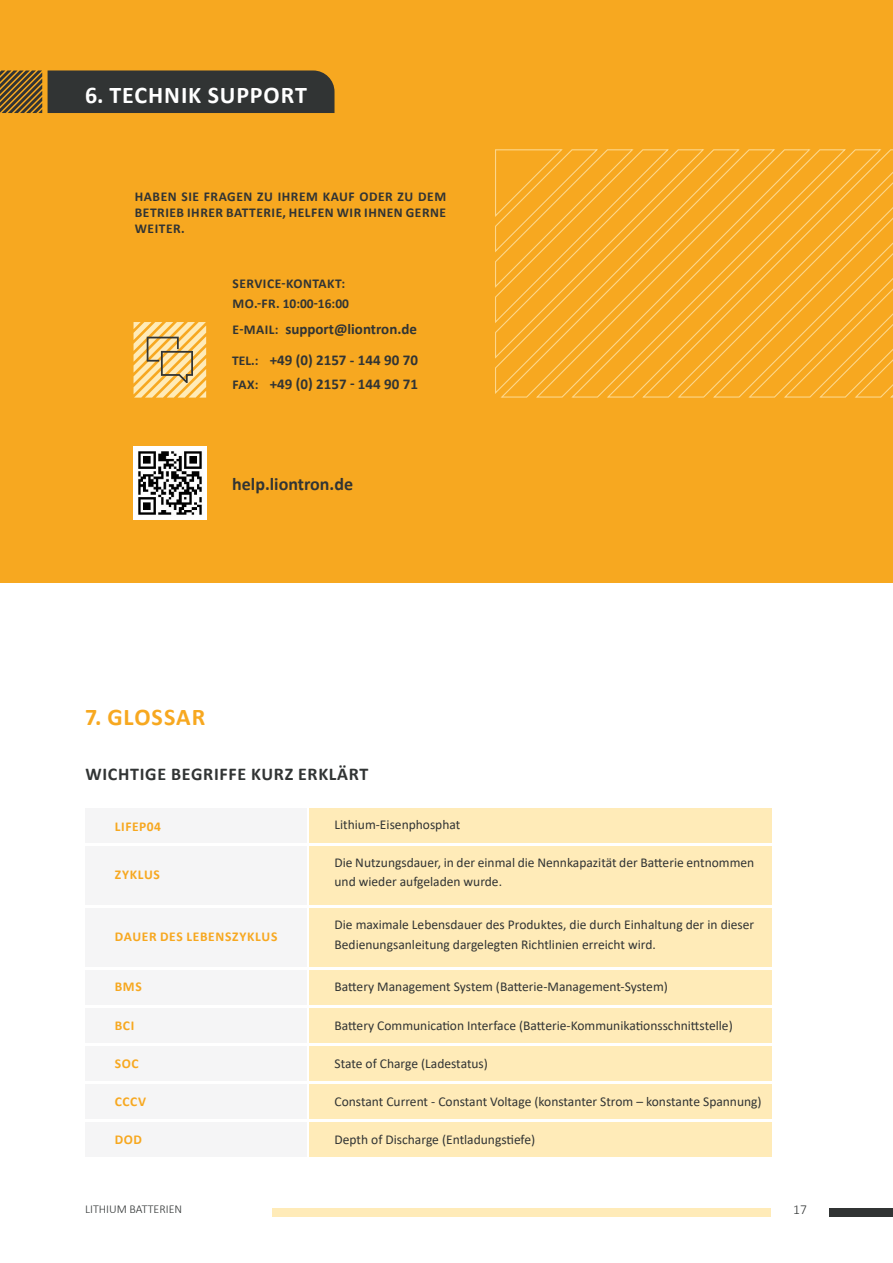
<style>
.page{position:relative;width:893px;height:1263px;background:#fff}
.page>*{position:absolute;margin:0;border:0;box-sizing:border-box;transform-origin:0 0}
.t1{font:700 24px "Calibri";letter-spacing:.035em;color:#fff}
.t2{font:700 24px "Calibri";letter-spacing:.04em;color:#f7a820}
.t3{font:700 18px "Calibri";letter-spacing:.04em;color:#313434}
.t4{font:700 18px "Calibri";color:#313434}
.t5{font:700 15px/30.8px "Calibri";color:#313434}
.t6{font:13.5px/19.5px "Calibri";color:#313434}
.t7{font:700 13.5px/16.2px "Calibri";letter-spacing:.04em;color:#313434;text-align:justify}
.t8{font:700 13.5px "Calibri";letter-spacing:.045em;color:#f7a820}
.t9{font:300 13.5px "Calibri";color:#313434}
.t10{font:300 12px "Calibri";color:#313434}
.s1{font-size:13.5px}
</style>
<div class="page">
<div style="left:272px;top:1208px;width:499px;height:8px;background:#ffebb8"></div>
<div style="left:829px;top:1208px;width:64px;height:8px;background:#313434"></div>
<div style="left:0;top:0;width:893px;height:583px;background:#f7a820"></div>
<div style="left:48px;top:70px;width:286px;height:43px;background:#313434"></div>
<svg style="left:495px;top:149px;width:398px;height:249px"></svg>
<svg style="left:0;top:70px;width:42px;height:43px"></svg>
<svg style="left:134px;top:322px;width:72px;height:76px"></svg>
<div style="left:85px;top:809px;width:221px;height:34px;background:#f5f5f6"></div>
<div style="left:309px;top:809px;width:462px;height:34px;background:#ffebb8"></div>
<div style="left:85px;top:846px;width:221px;height:59px;background:#f5f5f6"></div>
<div style="left:309px;top:846px;width:462px;height:59px;background:#ffebb8"></div>
<div style="left:85px;top:908px;width:221px;height:58px;background:#f5f5f6"></div>
<div style="left:309px;top:908px;width:462px;height:58px;background:#ffebb8"></div>
<div style="left:85px;top:970px;width:221px;height:34px;background:#f5f5f6"></div>
<div style="left:309px;top:970px;width:462px;height:34px;background:#ffebb8"></div>
<div style="left:85px;top:1046px;width:221px;height:34px;background:#f5f5f6"></div>
<div style="left:309px;top:1046px;width:462px;height:34px;background:#ffebb8"></div>
<div style="left:85px;top:1084px;width:221px;height:34px;background:#f5f5f6"></div>
<div style="left:309px;top:1084px;width:462px;height:34px;background:#ffebb8"></div>
<div style="left:85px;top:1122px;width:221px;height:34px;background:#f5f5f6"></div>
<div style="left:309px;top:1122px;width:462px;height:34px;background:#ffebb8"></div>
<div style="left:85px;top:1008px;width:221px;height:34px;background:#f5f5f6"></div>
<div style="left:309px;top:1008px;width:462px;height:34px;background:#ffebb8"></div>
<img style="left:134px;top:446px;width:73px;height:74px">
<h1 class="t1" style="left:85px;top:78px;width:223px">6. TECHNIK SUPPORT</h1>
<p class="t7" style="left:135px;top:188px;width:313px">HABEN SIE FRAGEN ZU IHREM KAUF ODER ZU DEM BETRIEB IHRER BATTERIE, HELFEN WIR IHNEN GERNE WEITER.</p>
<p class="t7" style="left:232px;top:274px;width:118px;line-height:19.5px">SERVICE-KONTAKT:<br>MO.-FR. 10:00-16:00</p>
<p class="t5" style="left:232px;top:314px;width:187px"><span class="s1">E-MAIL:</span> support@liontron.de<br><span class="s1">TEL.:</span> +49 (0) 2157 - 144 90 70</p>
<p class="t5" style="left:232px;top:369px;width:187px"><span class="s1">FAX:</span> +49 (0) 2157 - 144 90 71</p>
<h2 class="t4" style="left:232px;top:471px;width:122px">help.liontron.de</h2>
<h1 class="t2" style="left:85px;top:700px;width:122px">7. GLOSSAR</h1>
<h2 class="t3" style="left:85px;top:761px;width:285px">WICHTIGE BEGRIFFE KURZ ERKLÄRT</h2>
<p class="t8" style="left:115px;top:817px;width:48px">LIFEP04</p>
<p class="t6" style="left:334px;top:815px;width:127px">Lithium-Eisenphosphat</p>
<p class="t8" style="left:115px;top:865px;width:47px">ZYKLUS</p>
<p class="t8" style="left:115px;top:927px;width:164px">DAUER DES LEBENSZYKLUS</p>
<p class="t6" style="left:334px;top:852px;width:421px">Die Nutzungsdauer, in der einmal die Nennkapazität der Batterie entnommen und wieder aufgeladen wurde.</p>
<p class="t6" style="left:334px;top:914px;width:421px">Die maximale Lebensdauer des Produktes, die durch Einhaltung der in dieser<br>Bedienungsanleitung dargelegten Richtlinien erreicht wird.</p>
<p class="t8" style="left:115px;top:977px;width:28px">BMS</p>
<p class="t6" style="left:334px;top:977px;width:335px">Battery Management System (Batterie-Management-System)</p>
<p class="t8" style="left:115px;top:1015px;width:21px">BCI</p>
<p class="t6" style="left:334px;top:1015px;width:400px">Battery Communication Interface (Batterie-Kommunikationsschnittstelle)</p>
<p class="t8" style="left:115px;top:1054px;width:25px">SOC</p>
<p class="t6" style="left:334px;top:1053px;width:155px">State of Charge (Ladestatus)</p>
<p class="t8" style="left:115px;top:1092px;width:33px">CCCV</p>
<p class="t6" style="left:334px;top:1091px;width:429px">Constant Current - Constant Voltage (konstanter Strom – konstante Spannung)</p>
<p class="t8" style="left:115px;top:1130px;width:29px">DOD</p>
<p class="t6" style="left:334px;top:1129px;width:202px">Depth of Discharge (Entladungstiefe)</p>
<p class="t10" style="left:85px;top:1201px;width:99px">LITHIUM BATTERIEN</p>
<p class="t9" style="left:793px;top:1201px;width:15px">17</p>
</div>
